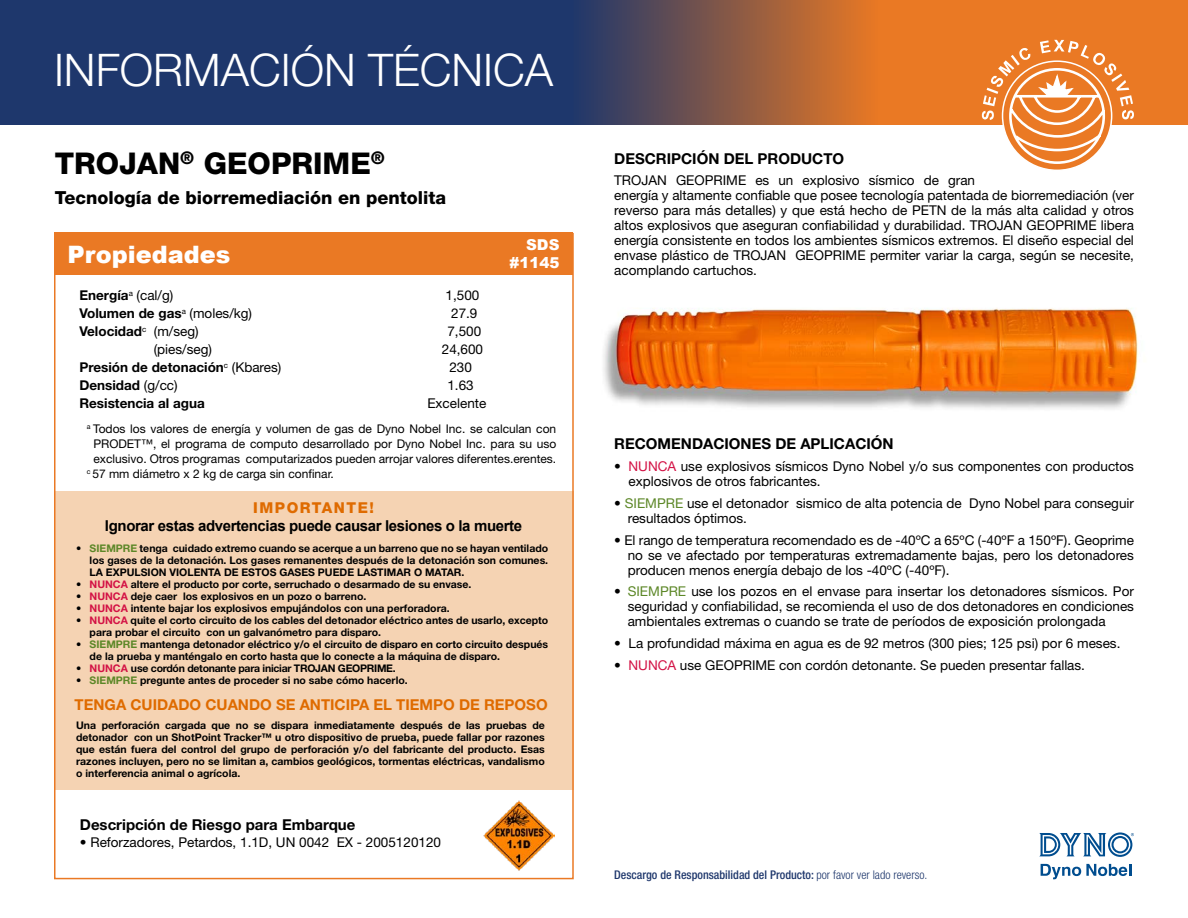
<style>
.page{position:relative;width:1188px;height:918px;background:#fff}
.page>*{position:absolute;margin:0;border:0;box-sizing:border-box;transform-origin:0 0}
.t1{font:300 45px "Helvetica Neue LT Std";color:#fff}
.t2{font:800 30px "Helvetica Neue LT Std";color:#000}
.t3{font:900 24px "Arial";color:#fff}
.t4{font:800 18px "Helvetica Neue LT Std";color:#000}
.t5{font:700 15px "Helvetica Neue LT Std";color:#000}
.t6{font:700 15px "Arial";letter-spacing:-.025em;color:#000}
.t7{font:700 15px "Helvetica Neue LT Std";color:#df6b00}
.t8{font:800 15px "Helvetica Neue LT Std";letter-spacing:.1em;color:#df6b00}
.t9{font:900 15px/18px "Arial";color:#fff;text-align:right}
.t10{font:13.5px/15px "Helvetica Neue LT Std";color:#000}
.t11{font:700 13.5px "Helvetica Neue LT Std";color:#000}
.t12{font:12px "Helvetica Neue LT Std";color:#000}
.t13{font:500 condensed 12px "Helvetica Neue LT Std";color:#1e376c}
.t14{font:700 10.5px/12px "Helvetica Neue LT Std";color:#000;text-align:justify}
.t15{font:700 10.5px "Helvetica Neue LT Std";letter-spacing:-.025em;color:#000}
.s1{font-weight:400}
.s2{color:#5c8727}
.s3{color:#d31245}
.s4{font-weight:300}
</style>
<div class="page">
<svg style="left:1039px;top:832px;width:95px;height:25px"></svg>
<svg style="left:1041px;top:864px;width:90px;height:15px"></svg>
<div style="left:0;top:0;width:1188px;height:124px;background:#1e376c"></div>
<svg style="left:586px;top:0;width:602px;height:124px;background:#b16637"></svg>
<svg style="left:982px;top:40px;width:152px;height:130px"></svg>
<img style="left:603px;top:308px;width:536px;height:101px">
<div style="left:54px;top:233px;width:519px;height:42px;background:#ea7924"></div>
<img style="left:484px;top:800px;width:70px;height:71px">
<div style="left:54px;top:491px;width:520px;height:299px;background:#f5d3b3"></div>
<div style="left:54px;top:233px;width:520px;height:646px;border:2px solid #ea7924"></div>
<h1 class="t1" style="left:54px;top:43px;width:501px">INFORMACIÓN TÉCNICA</h1>
<h2 class="t2" style="left:55px;top:146px;width:332px">TROJAN<sup>®</sup> GEOPRIME<sup>®</sup></h2>
<h3 class="t4" style="left:55px;top:187px;width:393px">Tecnología de biorremediación en pentolita</h3>
<h3 class="t3" style="left:68px;top:237px;width:165px">Propiedades</h3>
<p class="t9" style="left:510px;top:235px;width:51px">SDS #1145</p>
<p class="t11" style="left:79px;top:287px;width:95px">Energía<sup>a</sup> <span class="s1">(cal/g)</span></p>
<p class="t11" style="left:79px;top:305px;width:174px">Volumen de gas<sup>a</sup> <span class="s1">(moles/kg)</span></p>
<p class="t11" style="left:79px;top:323px;width:121px">Velocidad<sup>c</sup> <span class="s1">(m/seg)</span></p>
<p class="t10" style="left:154px;top:342px;width:60px">(pies/seg)</p>
<p class="t11" style="left:79px;top:359px;width:203px">Presión de detonación<sup>c</sup> <span class="s1">(Kbares)</span></p>
<p class="t11" style="left:79px;top:377px;width:100px">Densidad <span class="s1">(g/cc)</span></p>
<p class="t11" style="left:79px;top:395px;width:127px">Resistencia al agua</p>
<p class="t10" style="left:446px;top:288px;width:35px">1,500</p>
<p class="t10" style="left:451px;top:306px;width:28px">27.9</p>
<p class="t10" style="left:447px;top:324px;width:35px">7,500</p>
<p class="t10" style="left:442px;top:342px;width:43px">24,600</p>
<p class="t10" style="left:449px;top:360px;width:24px">230</p>
<p class="t10" style="left:447px;top:378px;width:28px">1.63</p>
<p class="t10" style="left:427px;top:396px;width:60px">Excelente</p>
<p class="t12" style="left:87px;top:422px;width:471px"><sup>a</sup> Todos los valores de energía y volumen de gas de Dyno Nobel Inc. se calculan con</p>
<p class="t12" style="left:93px;top:437px;width:464px">PRODET™, el programa de computo desarrollado por Dyno Nobel Inc. para su uso</p>
<p class="t12" style="left:93px;top:452px;width:464px">exclusivo. Otros programas computarizados pueden arrojar valores diferentes.erentes.</p>
<p class="t12" style="left:87px;top:467px;width:249px"><sup>c</sup> 57 mm diámetro x 2 kg de carga sin confinar.</p>
<p class="t8" style="left:253px;top:499px;width:122px">IMPORTANTE!</p>
<p class="t6" style="left:105px;top:515px;width:419px">Ignorar estas advertencias puede causar lesiones o la muerte</p>
<p class="t14" style="left:90px;top:542px;width:460px;text-indent:-14px">• <span class="s2">SIEMPRE</span> tenga cuidado extremo cuando se acerque a un barreno que no se hayan ventilado los gases de la detonación. Los gases remanentes después de la detonación son comunes.<br>LA EXPULSION VIOLENTA DE ESTOS GASES PUEDE LASTIMAR O MATAR.</p>
<p class="t14" style="left:76px;top:578px;width:397px">• <span class="s3">NUNCA</span> altere el producto por corte, serruchado o desarmado de su envase.</p>
<p class="t14" style="left:76px;top:590px;width:292px">• <span class="s3">NUNCA</span> deje caer los explosivos en un pozo o barreno.</p>
<p class="t14" style="left:76px;top:602px;width:375px">• <span class="s3">NUNCA</span> intente bajar los explosivos empujándolos con una perforadora.</p>
<p class="t14" style="left:90px;top:614px;width:460px;text-indent:-14px">• <span class="s3">NUNCA</span> quite el corto circuito de los cables del detonador eléctrico antes de usarlo, excepto para probar el circuito con un galvanómetro para disparo.</p>
<p class="t14" style="left:90px;top:638px;width:460px;text-indent:-14px">• <span class="s2">SIEMPRE</span> mantenga detonador eléctrico y/o el circuito de disparo en corto circuito después de la prueba y manténgalo en corto hasta que lo conecte a la máquina de disparo.</p>
<p class="t15" style="left:76px;top:662px;width:321px">• <span class="s3">NUNCA</span> use cordón detonante para iniciar TROJAN GEOPRIME.</p>
<p class="t14" style="left:76px;top:674px;width:333px">• <span class="s2">SIEMPRE</span> pregunte antes de proceder si no sabe cómo hacerlo.</p>
<p class="t7" style="left:75px;top:696px;width:475px">TENGA CUIDADO CUANDO SE ANTICIPA EL TIEMPO DE REPOSO</p>
<p class="t14" style="left:76px;top:719px;width:470px">Una perforación cargada que no se dispara inmediatamente después de las pruebas de detonador con un ShotPoint Tracker™ u otro dispositivo de prueba, puede fallar por razones que están fuera del control del grupo de perforación y/o del fabricante del producto. Esas razones incluyen, pero no se limitan a, cambios geológicos, tormentas eléctricas, vandalismo o interferencia animal o agrícola.</p>
<p class="t5" style="left:80px;top:816px;width:277px">Descripción de Riesgo para Embarque</p>
<p class="t10" style="left:80px;top:834px;width:363px">• Reforzadores, Petardos, 1.1D, UN 0042 EX - 2005120120</p>
<p class="t5" style="left:614px;top:149px;width:232px">DESCRIPCIÓN DEL PRODUCTO</p>
<p class="t10" style="left:614px;top:173px;width:521px">TROJAN GEOPRIME es un explosivo sísmico de gran<br>energía y altamente confiable que posee tecnología patentada de biorremediación (ver reverso para más detalles) y que está hecho de PETN de la más alta calidad y otros altos explosivos que aseguran confiabilidad y durabilidad. TROJAN GEOPRIME libera energía consistente en todos los ambientes sísmicos extremos. El diseño especial del envase plástico de TROJAN GEOPRIME permiter variar la carga, según se necesite, acomplando cartuchos.</p>
<p class="t5" style="left:614px;top:435px;width:281px">RECOMENDACIONES DE APLICACIÓN</p>
<p class="t10" style="left:629px;top:459px;width:507px;text-indent:-14px">• <span class="s3">NUNCA</span> use explosivos sísmicos Dyno Nobel y/o sus componentes con productos explosivos de otros fabricantes.</p>
<p class="t10" style="left:628px;top:495px;width:508px;text-indent:-14px">• <span class="s2">SIEMPRE</span> use el detonador sismico de alta potencia de Dyno Nobel para conseguir resultados óptimos.</p>
<p class="t10" style="left:628px;top:532px;width:508px;text-align:justify;text-indent:-14px">• El rango de temperatura recomendado es de -40ºC a 65ºC (-40ºF a 150ºF). Geoprime no se ve afectado por temperaturas extremadamente bajas, pero los detonadores producen menos energía debajo de los -40ºC (-40ºF).</p>
<p class="t10" style="left:628px;top:584px;width:508px;text-align:justify;text-indent:-14px">• <span class="s2">SIEMPRE</span> use los pozos en el envase para insertar los detonadores sísmicos. Por seguridad y confiabilidad, se recomienda el uso de dos detonadores en condiciones ambientales extremas o cuando se trate de períodos de exposición prolongada</p>
<p class="t10" style="left:614px;top:636px;width:508px">• La profundidad máxima en agua es de 92 metros (300 pies; 125 psi) por 6 meses.</p>
<p class="t10" style="left:614px;top:657px;width:472px">• <span class="s3">NUNCA</span> use GEOPRIME con cordón detonante. Se pueden presentar fallas.</p>
<p class="t13" style="left:614px;top:868px;width:315px">Descargo de Responsabilidad del Producto: <span class="s4">por favor ver lado reverso.</span></p>
</div>
